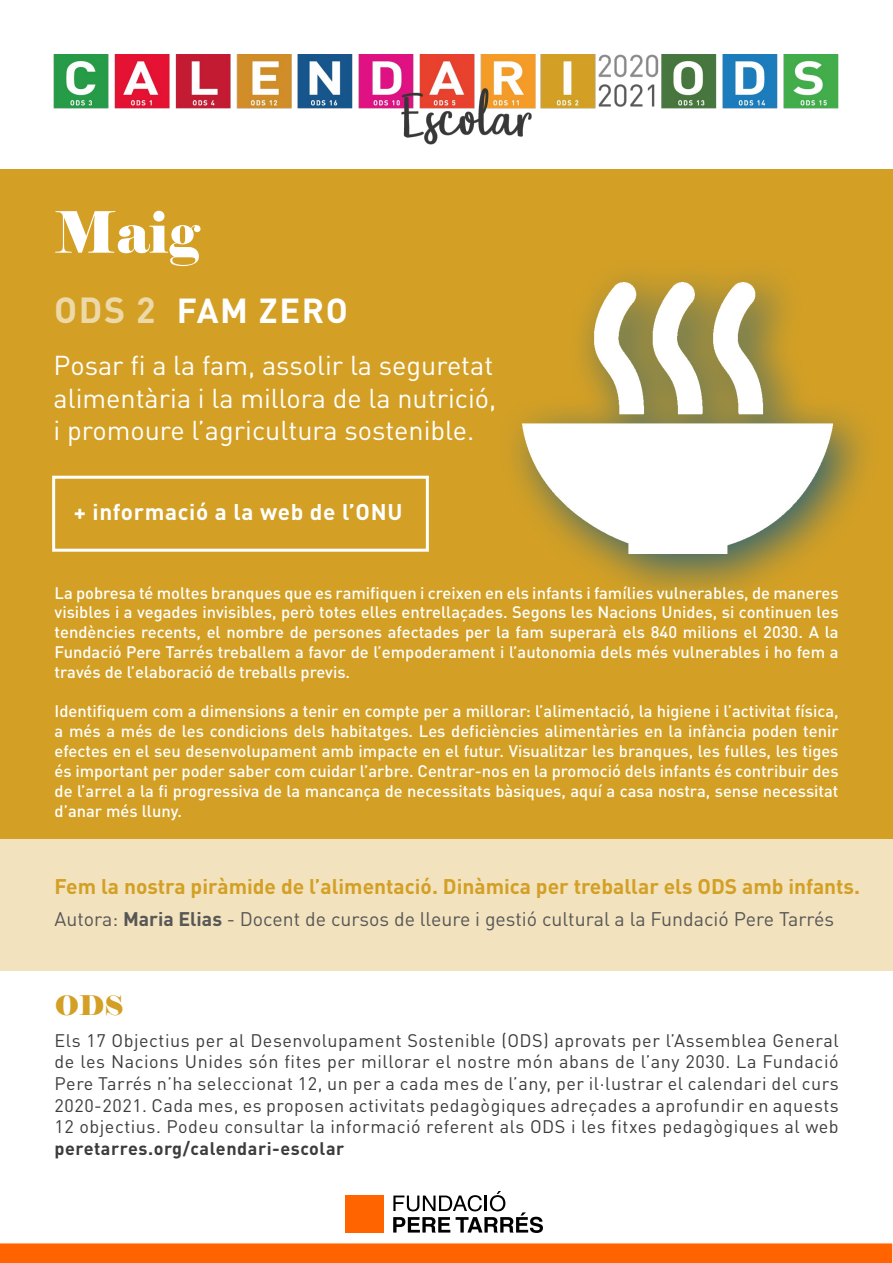
<style>
.page{position:relative;width:893px;height:1263px;background:#fff}
.page>*{position:absolute;margin:0;border:0;box-sizing:border-box;transform-origin:0 0}
.t1{font:57px "Elephant";color:#fff}
.t2{font:700 34.35px "DIN Pro";letter-spacing:.05em;color:#fff}
.t3{font:27px/32.4px "DIN Pro";color:#fff;text-align:justify}
.t4{font:27px "Elephant";color:#d3a025}
.t5{font:700 22.5px "DIN Pro";letter-spacing:.03em;color:#fff}
.t6{font:700 21px "DIN Pro";color:#d3a025}
.t7{font:19.5px "DIN Pro";color:#575756}
.t8{font:18px/21.6px "DIN Pro";letter-spacing:.03em;color:#3c3c3b;text-align:justify}
.t9{font:700 18px "DIN Pro";letter-spacing:.03em;color:#3c3c3b}
.t10{font:500 16.5px/19.8px "DIN Pro";color:#fff;text-align:justify}
.s1{font-size:35.85px;color:#edd9a8}
.s2{font-weight:700}
</style>
<div class="page">
<img style="left:54px;top:54px;width:785px;height:91px">
<div style="left:345px;top:1195px;width:39px;height:38px;background:#ff6400"></div>
<svg style="left:393px;top:1191px;width:150px;height:42px"></svg>
<div style="left:0;top:1243px;width:893px;height:20px;background:#ff6400"></div>
<div style="left:0;top:169px;width:893px;height:670px;background:#d3a025"></div>
<div style="left:497px;top:257px;width:385px;height:349px;background:#02558b;opacity:.75"></div>
<img style="left:523px;top:283px;width:310px;height:271px">
<div style="left:0;top:839px;width:893px;height:132px;background:#f2e2be"></div>
<div style="left:52px;top:476px;width:377px;height:76px;border:3px solid #fff"></div>
<h1 class="t1" style="left:55px;top:197px;width:146px">Maig</h1>
<h2 class="t2" style="left:54px;top:282px;width:295px"><span class="s1">ODS 2</span> FAM ZERO</h2>
<h3 class="t3" style="left:54px;top:347px;width:444px">Posar fi a la fam, assolir la seguretat alimentària i la millora de la nutrició, i promoure l’agricultura sostenible.</h3>
<h3 class="t5" style="left:74px;top:493px;width:330px">+ informació a la web de l’ONU</h3>
<p class="t10" style="left:55px;top:581px;width:786px">La pobresa té moltes branques que es ramifiquen i creixen en els infants i famílies vulnerables, de maneres visibles i a vegades invisibles, però totes elles entrellaçades. Segons les Nacions Unides, si continuen les tendències recents, el nombre de persones afectades per la fam superarà els 840 milions el 2030. A la Fundació Pere Tarrés treballem a favor de l’empoderament i l’autonomia dels més vulnerables i ho fem a través de l’elaboració de treballs previs.</p>
<p class="t10" style="left:55px;top:700px;width:786px">Identifiquem com a dimensions a tenir en compte per a millorar: l’alimentació, la higiene i l’activitat física, a més a més de les condicions dels habitatges. Les deficiències alimentàries en la infància poden tenir efectes en el seu desenvolupament amb impacte en el futur. Visualitzar les branques, les fulles, les tiges és important per poder saber com cuidar l’arbre. Centrar-nos en la promoció dels infants és contribuir des de l’arrel a la fi progressiva de la mancança de necessitats bàsiques, aquí a casa nostra, sense necessitat d’anar més lluny.</p>
<p class="t6" style="left:55px;top:869px;width:807px">Fem la nostra piràmide de l’alimentació. Dinàmica per treballar els ODS amb infants.</p>
<p class="t7" style="left:55px;top:904px;width:781px">Autora: <span class="s2">Maria Elias</span> - Docent de cursos de lleure i gestió cultural a la Fundació Pere Tarrés</p>
<h3 class="t4" style="left:55px;top:988px;width:71px">ODS</h3>
<p class="t8" style="left:55px;top:1028px;width:786px">Els 17 Objectius per al Desenvolupament Sostenible (ODS) aprovats per l’Assemblea General de les Nacions Unides són fites per millorar el nostre món abans de l’any 2030. La Fundació Pere Tarrés n’ha seleccionat 12, un per a cada mes de l’any, per il·lustrar el calendari del curs 2020-2021. Cada mes, es proposen activitats pedagògiques adreçades a aprofundir en aquests 12 objectius. Podeu consultar la informació referent als ODS i les fitxes pedagògiques al web</p>
<p class="t9" style="left:55px;top:1133px;width:291px">peretarres.org/calendari-escolar</p>
</div>
